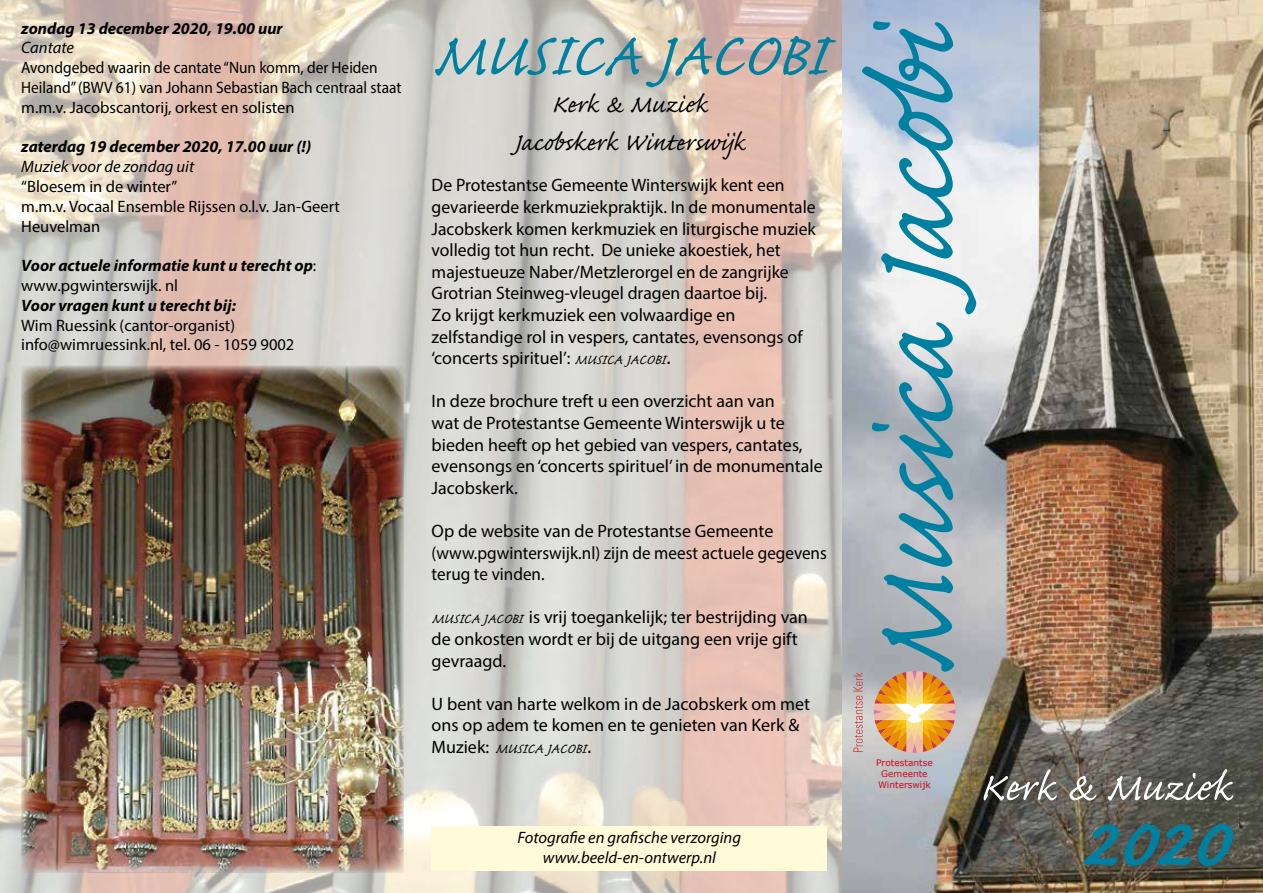
<style>
.page{position:relative;width:1263px;height:893px;background:#fff}
.page>*{position:absolute;margin:0;border:0;box-sizing:border-box;transform-origin:0 0}
.t1{font:148.5px "Caflisch Script Pro";color:#0080a0}
.t2{font:700 90px "Caflisch Script Pro";color:#0080a0}
.t3{font:78px "Caflisch Script Pro";letter-spacing:-.005em;color:#0080a0}
.t4{font:51px "Caflisch Script Pro";letter-spacing:-.005em;color:#fff}
.t5{font:31.5px/37.8px "Caflisch Script Pro";color:#000;text-align:center}
.t6{font:18px/21.6px "Myriad Pro";color:#000}
.t7{font:18px "Caflisch Script Pro";letter-spacing:-.005em;color:#000}
.t8{font:italic 700 16.5px/19.8px "Myriad Pro";color:#000}
.t9{font:16.5px/19.8px "Myriad Pro";color:#000}
.t10{font:16.5px/19.8px "Myriad Pro";color:#000;scale:.93 1}
.t11{font:italic 16.5px/19.8px "Myriad Pro";color:#000;text-align:center}
.t12{font:9px/10.8px "Verdana";color:#cd071e;text-align:center}
.s1{font-weight:400;font-style:normal}
.s2{font-family:"Caflisch Script Pro"}
.s3{font-family:"Verdana";font-size:16.5px}
.s4{font-family:"Myriad Pro"}
</style>
<div class="page">
<img style="left:0;top:0;width:842px;height:893px">
<div style="left:432px;top:827px;width:395px;height:44px;background:#fffbd9"></div>
<img style="left:842px;top:0;width:421px;height:893px">
<svg style="left:853px;top:672px;width:10px;height:80px"></svg>
<svg style="left:874px;top:671px;width:81px;height:82px"></svg>
<img style="left:21px;top:366px;width:383px;height:507px">
<p class="t8" style="left:21px;top:18px;width:263px">zondag 13 december 2020, 19.00 uur</p>
<p class="t11" style="left:21px;top:38px;width:54px">Cantate</p>
<p class="t10" style="left:21px;top:58px;width:410px">Avondgebed waarin de cantate “Nun komm, der Heiden<br>Heiland” (BWV 61) van Johann Sebastian Bach centraal staat m.m.v. Jacobscantorij, orkest en solisten</p>
<p class="t8" style="left:21px;top:136px;width:291px">zaterdag 19 december 2020, 17.00 uur (!)</p>
<p class="t11" style="left:21px;top:157px;width:174px">Muziek voor de zondag uit</p>
<p class="t9" style="left:21px;top:176px;width:320px">“Bloesem in de winter”<br>m.m.v. Vocaal Ensemble Rijssen o.l.v. Jan-Geert<br>Heuvelman</p>
<p class="t8" style="left:21px;top:255px;width:297px">Voor actuele informatie kunt u terecht op<span class="s1">: www.pgwinterswijk. nl</span></p>
<p class="t8" style="left:21px;top:295px;width:216px">Voor vragen kunt u terecht bij:</p>
<p class="t9" style="left:21px;top:315px;width:275px">Wim Ruessink (cantor-organist) info@wimruessink.nl, tel. 06 - 1059 9002</p>
<h3 class="t3" style="left:432px;top:15px;width:397px">MUSICA JACOBI</h3>
<h3 class="t5" style="left:514px;top:89px;width:233px">Kerk &amp; Muziek<br>Jacobskerk Winterswijk</h3>
<p class="t6" style="left:432px;top:174px;width:386px">De Protestantse Gemeente Winterswijk kent een gevarieerde kerkmuziekpraktijk. In de monumentale Jacobskerk komen kerkmuziek en liturgische muziek volledig tot hun recht. De unieke akoestiek, het majestueuze Naber/Metzlerorgel en de zangrijke Grotrian Steinweg-vleugel dragen daartoe bij.<br>Zo krijgt kerkmuziek een volwaardige en zelfstandige rol in vespers, cantates, evensongs of ‘concerts spirituel’: <span class="s2">MUSICA JACOBI</span><span class="s3">.</span></p>
<p class="t6" style="left:432px;top:390px;width:393px">In deze brochure treft u een overzicht aan van<br>wat de Protestantse Gemeente Winterswijk u te bieden heeft op het gebied van vespers, cantates, evensongs en ‘concerts spirituel’ in de monumentale Jacobskerk.</p>
<p class="t6" style="left:432px;top:520px;width:397px">Op de website van de Protestantse Gemeente (www.pgwinterswijk.nl) zijn de meest actuele gegevens terug te vinden.</p>
<p class="t6" style="left:432px;top:606px;width:378px"><span class="s2">MUSICA JACOBI</span> is vrij toegankelijk; ter bestrijding van de onkosten wordt er bij de uitgang een vrije gift gevraagd.</p>
<p class="t6" style="left:432px;top:693px;width:380px">U bent van harte welkom in de Jacobskerk om met ons op adem te komen en te genieten van Kerk &amp;</p>
<p class="t7" style="left:432px;top:739px;width:162px"><span class="s4">Muziek:</span> MUSICA JACOBI<span class="s3">.</span></p>
<p class="t11" style="left:518px;top:827px;width:225px">Fotografie en grafische verzorging www.beeld-en-ontwerp.nl</p>
<h1 class="t1" style="left:839px;top:678px;width:659px;rotate:-90deg">Musica Jacobi</h1>
<p class="t12" style="left:876px;top:758px;width:58px">Protestantse<br>Gemeente<br>Winterswijk</p>
<h3 class="t4" style="left:979px;top:761px;width:254px">Kerk &amp; Muziek</h3>
<h2 class="t2" style="left:1080px;top:797px;width:149px">2020</h2>
</div>
